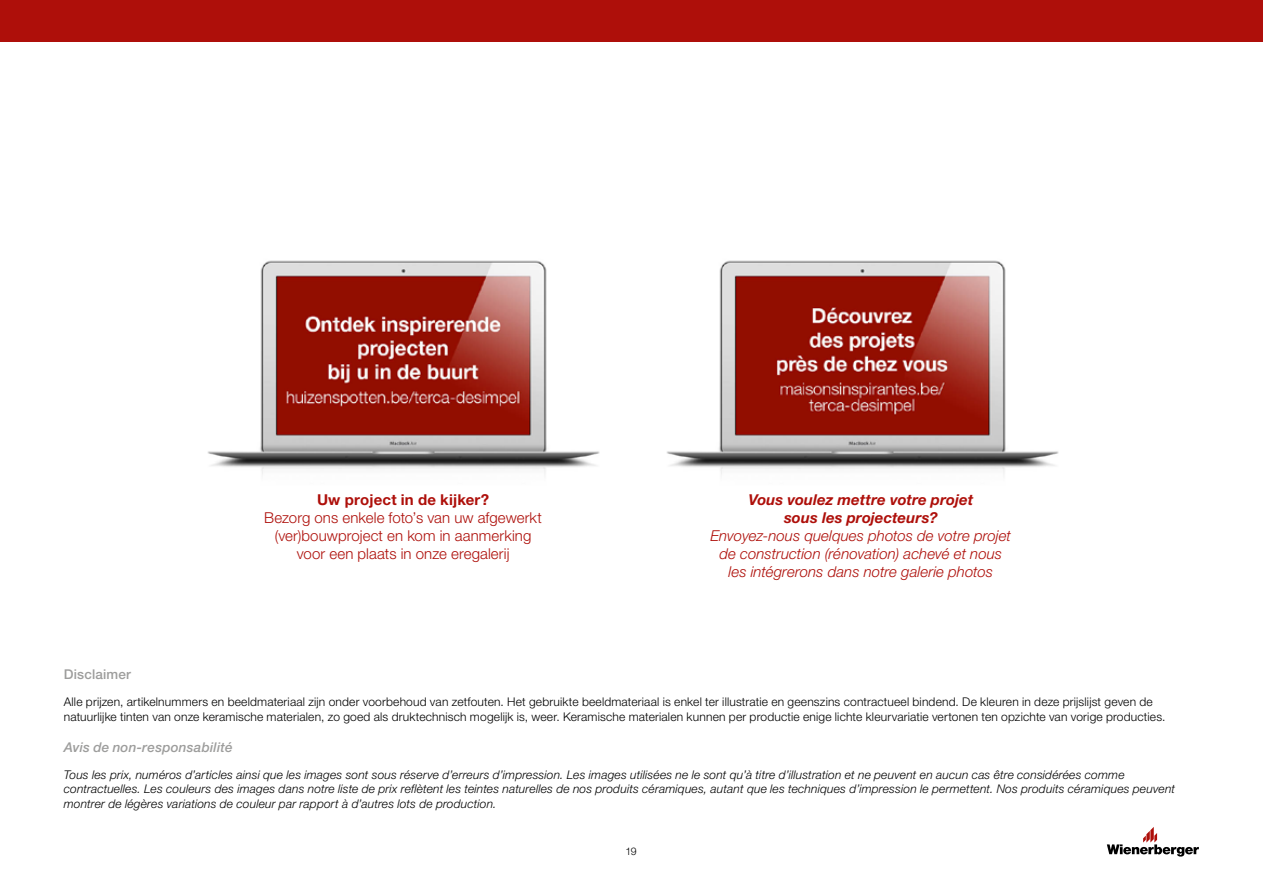
<style>
.page{position:relative;width:1263px;height:893px;background:#fff}
.page>*{position:absolute;margin:0;border:0;box-sizing:border-box;transform-origin:0 0}
.t1{font:italic 300 15px/18px "Helvetica Neue LT Std";letter-spacing:.005em;color:#ae0f0a;text-align:center}
.t2{font:300 15px/18px "Helvetica Neue LT Std";letter-spacing:.005em;color:#ae0f0a;text-align:center}
.t3{font:italic 700 15px/18px "Helvetica Neue LT Std";letter-spacing:.005em;color:#ae0f0a;text-align:center}
.t4{font:700 15px "Helvetica Neue LT Std";letter-spacing:.015em;color:#ae0f0a}
.t5{font:italic 500 13.5px "Helvetica Neue LT Std";letter-spacing:.015em;color:#9d9d9c}
.t6{font:500 13.5px "Helvetica Neue LT Std";letter-spacing:.01em;color:#9d9d9c}
.t7{font:italic 300 12px/14.5px "Helvetica Neue LT Std";letter-spacing:.015em;color:#000}
.t8{font:300 12px/14.5px "Helvetica Neue LT Std";letter-spacing:.015em;color:#000}
.t9{font:300 10.5px "Helvetica Neue LT Std";color:#000}
</style>
<div class="page">
<div style="left:0;top:0;width:1263px;height:42px;background:#ae0f0a"></div>
<svg style="left:1107px;top:827px;width:92px;height:30px"></svg>
<img style="left:207px;top:260px;width:852px;height:215px">
<p class="t4" style="left:317px;top:491px;width:174px">Uw project in de kijker?</p>
<p class="t2" style="left:264px;top:509px;width:279px">Bezorg ons enkele foto’s van uw afgewerkt (ver)bouwproject en kom in aanmerking voor een plaats in onze eregalerij</p>
<p class="t3" style="left:748px;top:491px;width:226px">Vous voulez mettre votre projet sous les projecteurs?</p>
<p class="t1" style="left:711px;top:527px;width:302px">Envoyez-nous quelques photos de votre projet de construction (rénovation) achevé et nous les intégrerons dans notre galerie photos</p>
<p class="t6" style="left:64px;top:666px;width:69px">Disclaimer</p>
<p class="t8" style="left:64px;top:694px;width:1103px">Alle prijzen, artikelnummers en beeldmateriaal zijn onder voorbehoud van zetfouten. Het gebruikte beeldmateriaal is enkel ter illustratie en geenszins contractueel bindend. De kleuren in deze prijslijst geven de natuurlijke tinten van onze keramische materialen, zo goed als druktechnisch mogelijk is, weer. Keramische materialen kunnen per productie enige lichte kleurvariatie vertonen ten opzichte van vorige producties.</p>
<p class="t5" style="left:64px;top:739px;width:170px">Avis de non-responsabilité</p>
<p class="t7" style="left:64px;top:767px;width:1113px">Tous les prix, numéros d’articles ainsi que les images sont sous réserve d’erreurs d’impression. Les images utilisées ne le sont qu’à titre d’illustration et ne peuvent en aucun cas être considérées comme contractuelles. Les couleurs des images dans notre liste de prix reflètent les teintes naturelles de nos produits céramiques, autant que les techniques d’impression le permettent. Nos produits céramiques peuvent montrer de légères variations de couleur par rapport à d’autres lots de production.</p>
<p class="t9" style="left:625px;top:845px;width:13px">19</p>
</div>
